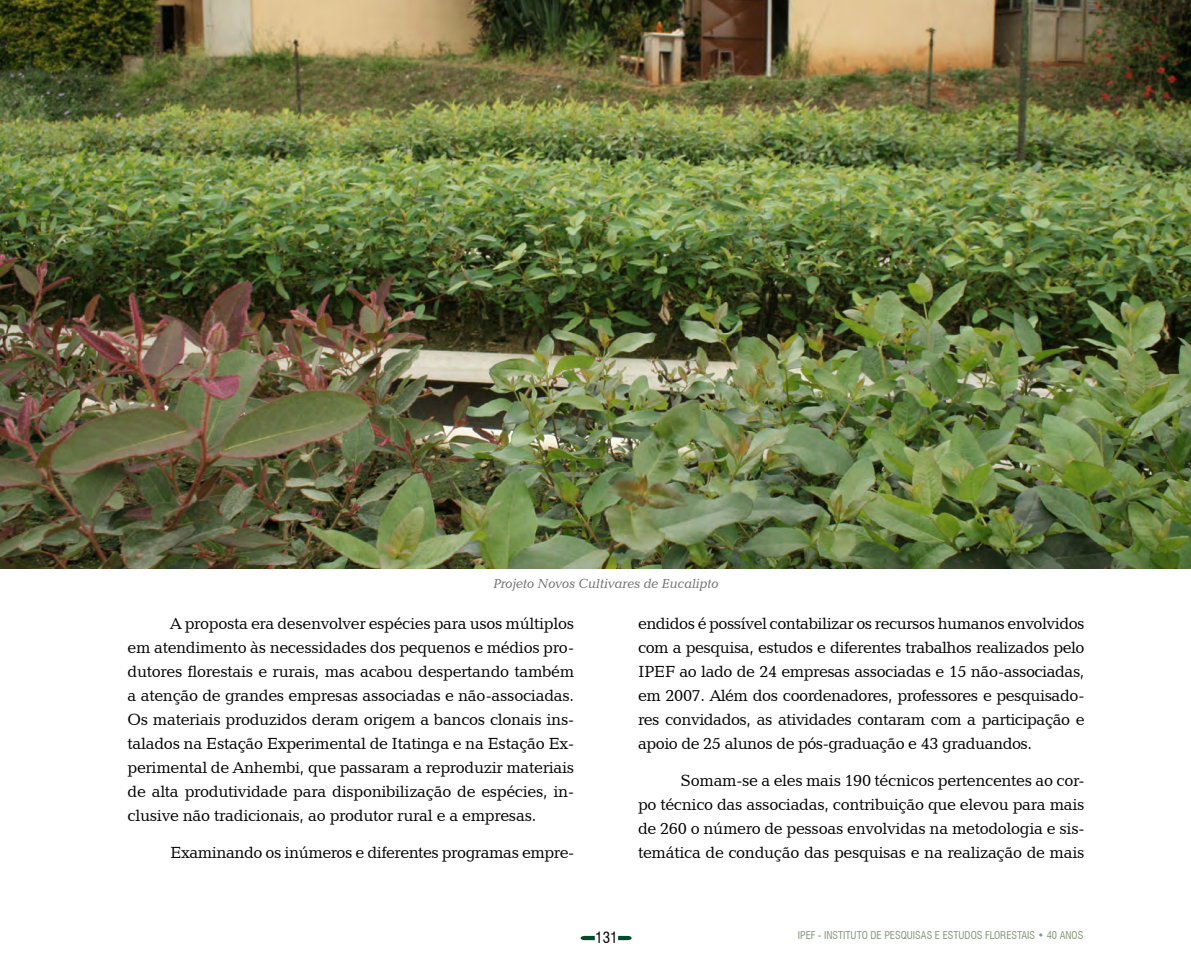
<style>
.page{position:relative;width:1191px;height:978px;background:#fff}
.page>*{position:absolute;margin:0;border:0;box-sizing:border-box;transform-origin:0 0}
.corpo{font:16.5px/24px "Candida BT";letter-spacing:-.02em;color:#000;text-align:justify}
.t1{font:condensed 15px "Swiss 721 BT";color:#000}
.Legenda{font:italic 13.5px "Candida BT";letter-spacing:-.01em;color:#707173}
.t2{font:condensed 10.5px "Swiss 721 BT";color:#87947b}
</style>
<div class="page">
<svg style="left:580px;top:936px;width:51px;height:4px"></svg>
<img style="left:0;top:0;width:1191px;height:568px">
<p class="Legenda" style="left:493px;top:575px;width:226px">Projeto Novos Cultivares de Eucalipto</p>
<p class="corpo" style="left:128px;top:611px;width:448px;text-indent:43px">A proposta era desenvolver espécies para usos múltiplos em atendimento às necessidades dos pequenos e médios pro&shy;dutores florestais e rurais, mas acabou despertando também a atenção de grandes empresas associadas e não-associadas.<br>Os materiais produzidos deram origem a bancos clonais ins&shy;talados na Estação Experimental de Itatinga e na Estação Ex&shy;perimental de Anhembi, que passaram a reproduzir materiais de alta produtividade para disponibilização de espécies, in&shy;clusive não tradicionais, ao produtor rural e a empresas.</p>
<p class="corpo" style="left:170px;top:840px;width:405px">Examinando os inúmeros e diferentes programas empre-</p>
<p class="corpo" style="left:638px;top:611px;width:448px">endidos é possível contabilizar os recursos humanos envolvidos com a pesquisa, estudos e diferentes trabalhos realizados pelo IPEF ao lado de 24 empresas associadas e 15 não-associadas, em 2007. Além dos coordenadores, professores e pesquisado&shy;res convidados, as atividades contaram com a participação e apoio de 25 alunos de pós-graduação e 43 graduandos.</p>
<p class="corpo" style="left:638px;top:768px;width:448px;text-indent:43px">Somam-se a eles mais 190 técnicos pertencentes ao cor&shy;po técnico das associadas, contribuição que elevou para mais de 260 o número de pessoas envolvidas na metodologia e sis&shy;temática de condução das pesquisas e na realização de mais</p>
<p class="t1" style="left:595px;top:928px;width:24px">131</p>
<p class="t2" style="left:798px;top:929px;width:287px">IPEF - INSTITUTO DE PESQUISAS E ESTUDOS FLORESTAIS • 40 ANOS</p>
</div>
